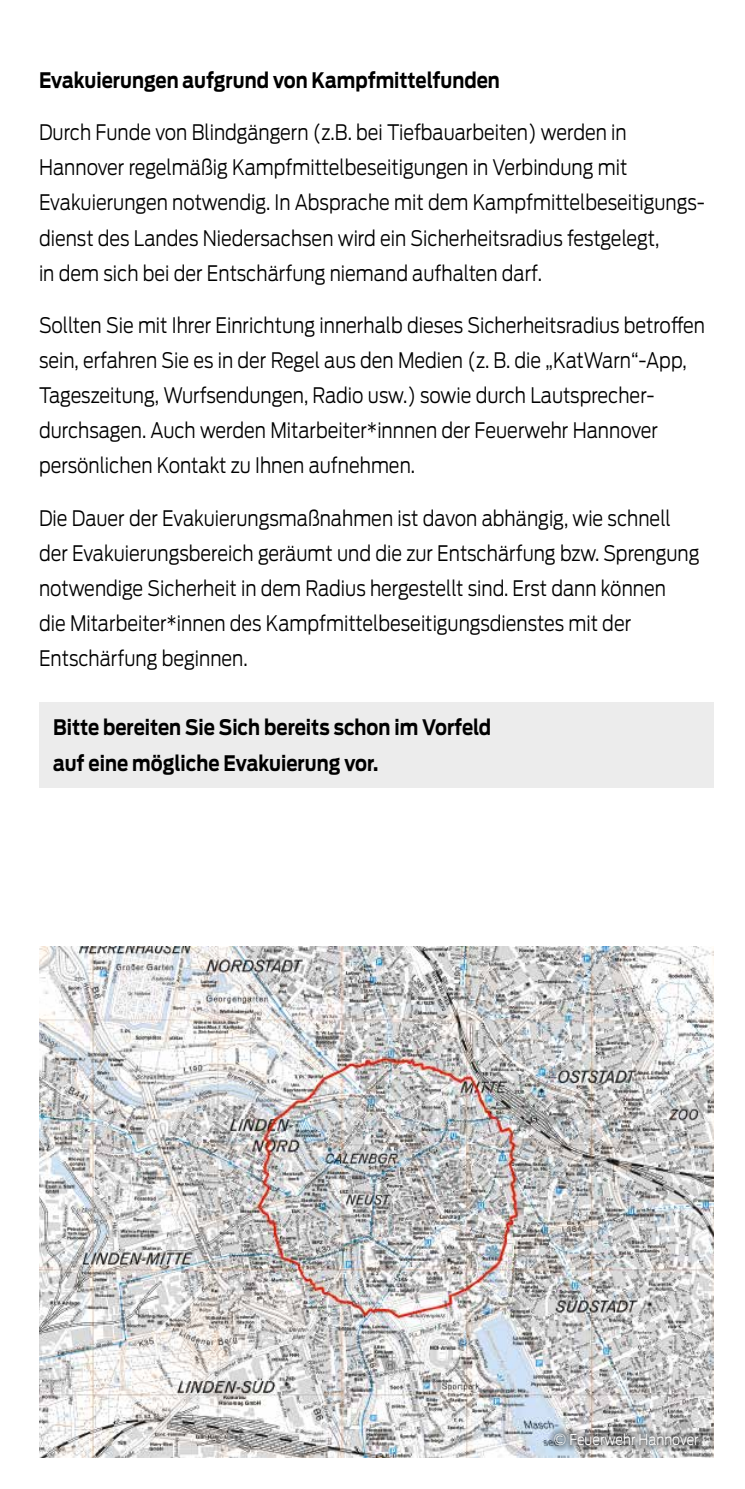
<style>
.page{position:relative;width:745px;height:1489px;background:#fff}
.page>*{position:absolute;margin:0;border:0;box-sizing:border-box;transform-origin:0 0}
.t1{font:300 21.25px/35px "Antenna";color:#000;scale:.85 1}
.t2{font:700 21.25px/35px "Antenna";color:#000;scale:.85 1}
.t3{font:300 15px "Antenna";color:#fff}
</style>
<div class="page">
<img style="left:39px;top:946px;width:673px;height:510px">
<div style="left:546px;top:1426px;width:158px;height:25px;background:#000;opacity:.7"></div>
<div style="left:39px;top:702px;width:673px;height:85px;background:#ececec"></div>
<p class="t2" style="left:39px;top:63px;width:543px">evakuierungen aufgrund von Kampfmittelfunden</p>
<p class="t1" style="left:39px;top:115px;width:784px">Durch Funde von Blindgängern (z.B. bei Tiefbauarbeiten) werden in Hannover regelmäßig Kampfmittelbeseitigungen in Verbindung mit Evakuierungen notwendig. In Absprache mit dem Kampfmittelbeseitigungs&shy;dienst des Landes Niedersachsen wird ein Sicherheitsradius festgelegt,<br>in dem sich bei der Entschärfung niemand aufhalten darf.</p>
<p class="t1" style="left:39px;top:308px;width:784px">Sollten Sie mit Ihrer Einrichtung innerhalb dieses Sicherheitsradius betroffen sein, erfahren Sie es in der Regel aus den Medien (z. B. die „KatWarn“-App, Tageszeitung, Wurfsendungen, Radio usw.) sowie durch Lautsprecher&shy;durchsagen. Auch werden Mitarbeiter*innnen der Feuerwehr Hannover persönlichen Kontakt zu Ihnen aufnehmen.</p>
<p class="t1" style="left:39px;top:500px;width:778px">Die Dauer der Evakuierungsmaßnahmen ist davon abhängig, wie schnell der Evakuierungsbereich geräumt und die zur Entschärfung bzw. Sprengung notwendige Sicherheit in dem Radius hergestellt sind. Erst dann können<br>die Mitarbeiter*innen des Kampfmittelbeseitigungsdienstes mit der Entschärfung beginnen.</p>
<p class="t2" style="left:53px;top:710px;width:516px">Bitte bereiten Sie Sich bereits schon im Vorfeld auf eine mögliche evakuierung vor.</p>
<p class="t3" style="left:553px;top:1430px;width:146px">© Feuerwehr Hannover</p>
</div>
